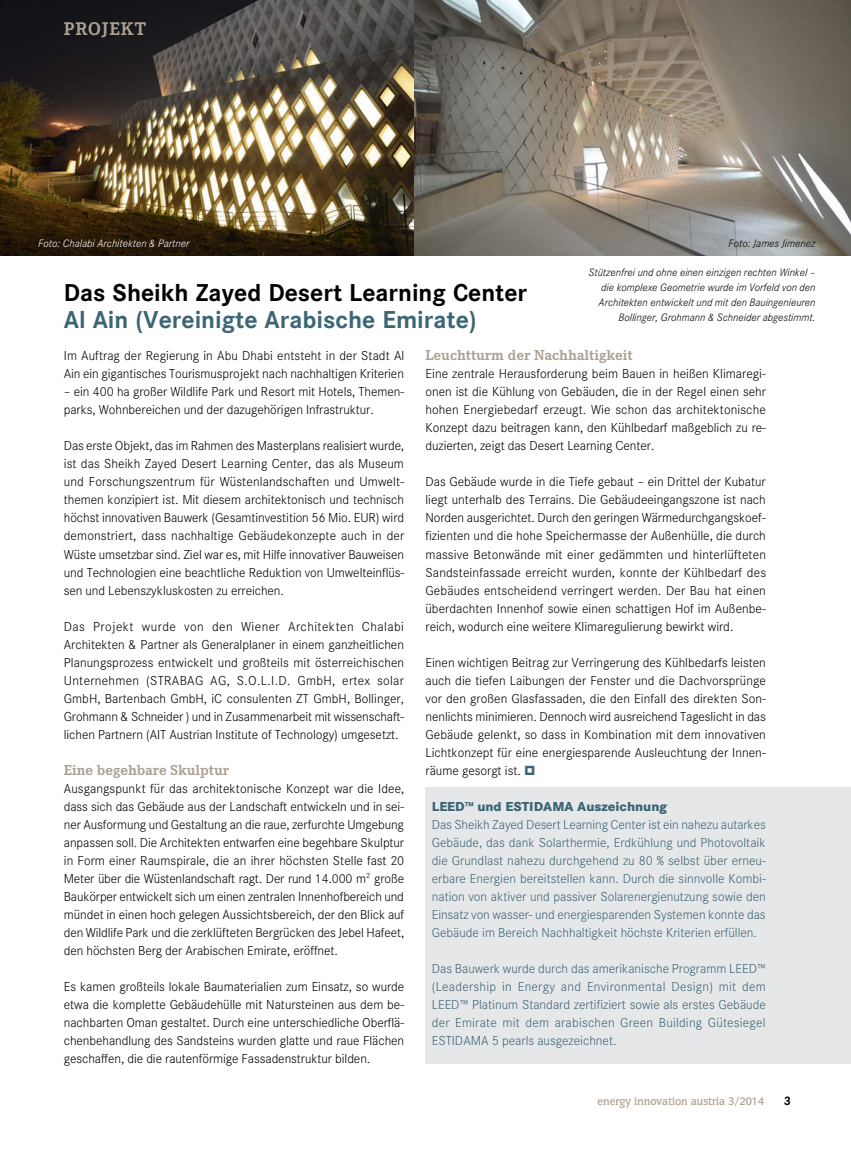
<style>
.page{position:relative;width:851px;height:1149px;background:#fff}
.page>*{position:absolute;margin:0;border:0;box-sizing:border-box;transform-origin:0 0}
.Headline_schwarz{font:700 24px "Corporate SBQ";color:#000}
.Headline_blau{font:700 24px "Corporate SBQ";color:#3c6575}
.Kapitel{font:700 18px "Corporate EBQ";letter-spacing:.05em;color:#aca092}
.Fliess_Zwischentitel{font:700 15px "Corporate E";color:#aca092}
.Fliesstext{font:300 12.75px/18px "Corporate SBQ";letter-spacing:-.005em;color:#000;text-align:justify}
.Fliesstext-2{font:300 12.75px/18px "Corporate SBQ";color:#3c6575;text-align:justify}
.Fliess_Aufzählung{font:800 12.75px "Corporate SBQ";color:#3c6575}
.t1{font:700 12px "Corporate SBQ";color:#000}
.Bild_Quelle{font:italic 300 10.5px/15px "Corporate SBQ";color:#000;text-align:right}
.Bild_Quelle-2{font:italic 300 10.5px "Corporate SBQ";color:#fff}
.t2{font:500 10.5px "Congress";color:#aca092}
</style>
<div class="page">
<div style="left:425px;top:787px;width:425px;height:276px;background:#e6e7e8"></div>
<img style="left:0;top:0;width:415px;height:255px">
<svg style="left:415px;top:0;width:435px;height:255px;background:#857e74"></svg>
<p class="Kapitel" style="left:64px;top:18px;width:84px">PROJEKT</p>
<p class="Bild_Quelle-2" style="left:38px;top:237px;width:153px">Foto: Chalabi Architekten &amp; Partner</p>
<p class="Bild_Quelle" style="left:728px;top:235px;width:88px">Foto: James Jimenez</p>
<p class="Headline_schwarz" style="left:64px;top:278px;width:465px">Das Sheikh Zayed Desert Learning Center</p>
<p class="Headline_blau" style="left:64px;top:305px;width:414px">Al Ain (Vereinigte Arabische Emirate)</p>
<p class="Bild_Quelle" style="left:588px;top:264px;width:228px">Stützenfrei und ohne einen einzigen rechten Winkel – die komplexe Geometrie wurde im Vorfeld von den Architekten entwickelt und mit den Bauingenieuren Bollinger, Grohmann &amp; Schneider abgestimmt.</p>
<p class="Fliesstext" style="left:64px;top:347px;width:342px">Im Auftrag der Regierung in Abu Dhabi entsteht in der Stadt Al<br>Ain ein gigantisches Tourismusprojekt nach nachhaltigen Kriterien</p>
<p class="Fliesstext" style="left:64px;top:383px;width:342px">– ein 400 ha großer Wildlife Park und Resort mit Hotels, Themen&shy;parks, Wohnbereichen und der dazugehörigen Infrastruktur.</p>
<p class="Fliesstext" style="left:64px;top:437px;width:342px">Das erste Objekt, das im Rahmen des Masterplans realisiert wurde, ist das Sheikh Zayed Desert Learning Center, das als Museum und Forschungszentrum für Wüstenlandschaften und Umwelt&shy;themen konzipiert ist. Mit diesem architektonisch und technisch höchst innovativen Bauwerk (Gesamtinvestition 56 Mio. EUR) wird demonstriert, dass nachhaltige Gebäudekonzepte auch in der Wüste umsetzbar sind. Ziel war es, mit Hilfe innovativer Bauweisen und Technologien eine beachtliche Reduktion von Umwelteinflüs&shy;sen und Lebenszykluskosten zu erreichen.</p>
<p class="Fliesstext" style="left:64px;top:617px;width:342px">Das Projekt wurde von den Wiener Architekten Chalabi Architekten &amp; Partner als Generalplaner in einem ganzheitlichen Planungsprozess entwickelt und großteils mit österreichischen Unternehmen (STRABAG AG, S.O.L.I.D. GmbH, ertex solar GmbH, Bartenbach GmbH, iC consulenten ZT GmbH, Bollinger, Grohmann &amp; Schneider ) und in Zusammenarbeit mit wissenschaft&shy;lichen Partnern (AIT Austrian Institute of Technology) umgesetzt.</p>
<p class="Fliess_Zwischentitel" style="left:64px;top:761px;width:167px">Eine begehbare Skulptur</p>
<p class="Fliesstext" style="left:64px;top:779px;width:342px">Ausgangspunkt für das architektonische Konzept war die Idee, dass sich das Gebäude aus der Landschaft entwickeln und in sei&shy;ner Ausformung und Gestaltung an die raue, zerfurchte Umgebung anpassen soll. Die Architekten entwarfen eine begehbare Skulptur in Form einer Raumspirale, die an ihrer höchsten Stelle fast 20<br>Meter über die Wüstenlandschaft ragt. Der rund 14.000 m<sup>2</sup> große Baukörper entwickelt sich um einen zentralen Innenhofbereich und mündet in einen hoch gelegen Aussichtsbereich, der den Blick auf den Wildlife Park und die zerklüfteten Bergrücken des Jebel Hafeet, den höchsten Berg der Arabischen Emirate, eröffnet.</p>
<p class="Fliesstext" style="left:64px;top:977px;width:342px">Es kamen großteils lokale Baumaterialien zum Einsatz, so wurde etwa die komplette Gebäudehülle mit Natursteinen aus dem be&shy;nachbarten Oman gestaltet. Durch eine unterschiedliche Oberflä&shy;chenbehandlung des Sandsteins wurden glatte und raue Flächen geschaffen, die die rautenförmige Fassadenstruktur bilden.</p>
<p class="Fliess_Zwischentitel" style="left:425px;top:347px;width:208px">Leuchtturm der Nachhaltigkeit</p>
<p class="Fliesstext" style="left:425px;top:365px;width:342px">Eine zentrale Herausforderung beim Bauen in heißen Klimaregi&shy;onen ist die Kühlung von Gebäuden, die in der Regel einen sehr hohen Energiebedarf erzeugt. Wie schon das architektonische Konzept dazu beitragen kann, den Kühlbedarf maßgeblich zu re&shy;duzierten, zeigt das Desert Learning Center.</p>
<p class="Fliesstext" style="left:425px;top:473px;width:342px">Das Gebäude wurde in die Tiefe gebaut – ein Drittel der Kubatur liegt unterhalb des Terrains. Die Gebäudeeingangszone ist nach Norden ausgerichtet. Durch den geringen Wärmedurchgangskoef&shy;fizienten und die hohe Speichermasse der Außenhülle, die durch massive Betonwände mit einer gedämmten und hinterlüfteten Sandsteinfassade erreicht wurden, konnte der Kühlbedarf des Gebäudes entscheidend verringert werden. Der Bau hat einen überdachten Innenhof sowie einen schattigen Hof im Außenbe&shy;reich, wodurch eine weitere Klimaregulierung bewirkt wird.</p>
<p class="Fliesstext" style="left:425px;top:653px;width:342px">Einen wichtigen Beitrag zur Verringerung des Kühlbedarfs leisten auch die tiefen Laibungen der Fenster und die Dachvorsprünge vor den großen Glasfassaden, die den Einfall des direkten Son&shy;nenlichts minimieren. Dennoch wird ausreichend Tageslicht in das Gebäude gelenkt, so dass in Kombination mit dem innovativen Lichtkonzept für eine energiesparende Ausleuchtung der Innen&shy;räume gesorgt ist.</p>
<p class="Fliess_Aufzählung" style="left:431px;top:797px;width:236px">LEED™ und ESTIDAMA Auszeichnung</p>
<p class="Fliesstext-2" style="left:431px;top:815px;width:335px">Das Sheikh Zayed Desert Learning Center ist ein nahezu autarkes Gebäude, das dank Solarthermie, Erdkühlung und Photovoltaik die Grundlast nahezu durchgehend zu 80 % selbst über erneu&shy;erbare Energien bereitstellen kann. Durch die sinnvolle Kombi&shy;nation von aktiver und passiver Solarenergienutzung sowie den Einsatz von wasser- und energiesparenden Systemen konnte das Gebäude im Bereich Nachhaltigkeit höchste Kriterien erfüllen.</p>
<p class="Fliesstext-2" style="left:431px;top:959px;width:335px">Das Bauwerk wurde durch das amerikanische Programm LEED™ (Leadership in Energy and Environmental Design) mit dem LEED™ Platinum Standard zertifiziert sowie als erstes Gebäude der Emirate mit dem arabischen Green Building Gütesiegel ESTIDAMA 5 pearls ausgezeichnet.</p>
<p class="t2" style="left:597px;top:1094px;width:168px">energy innovation austria 3/2014</p>
<p class="t1" style="left:783px;top:1093px;width:9px">3</p>
</div>
